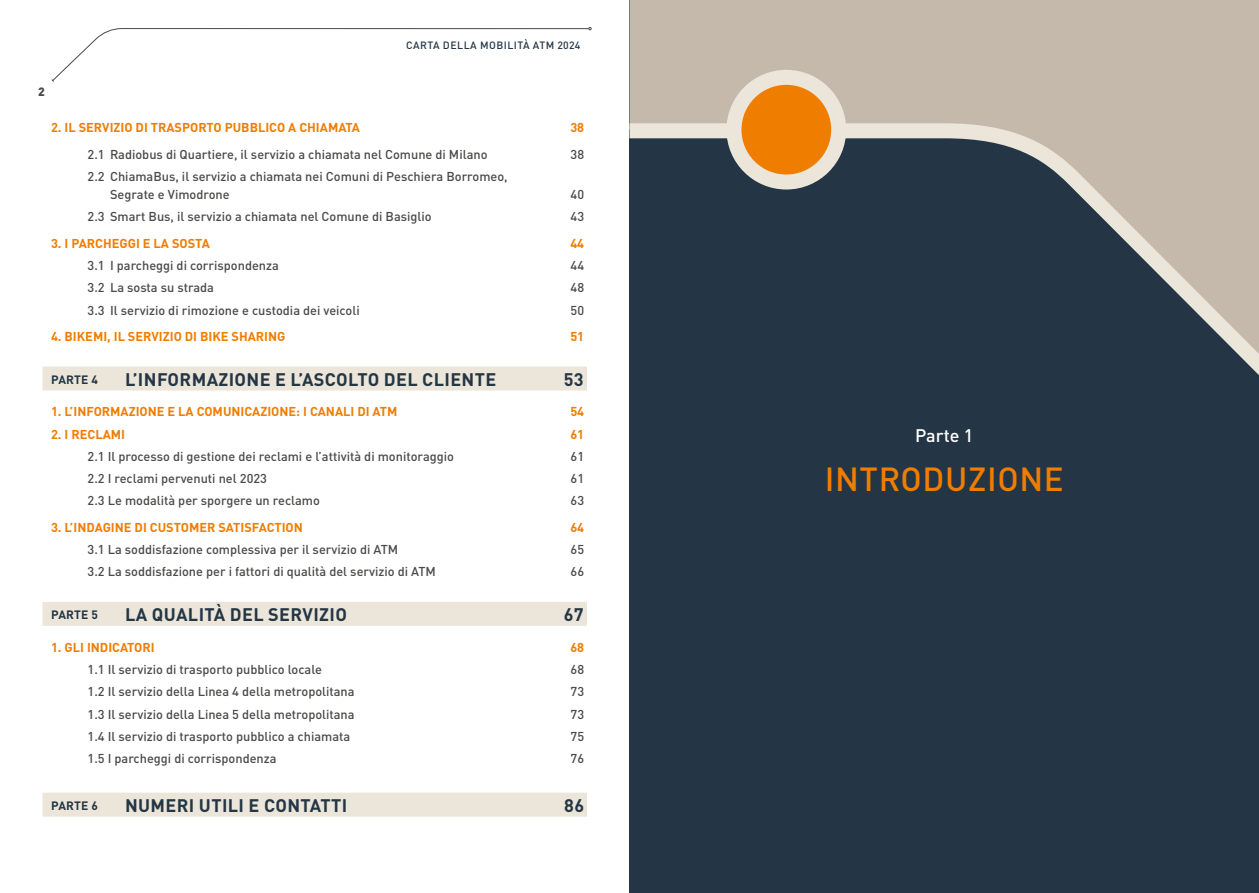
<style>
.page{position:relative;width:1259px;height:893px;background:#fff}
.page>*{position:absolute;margin:0;border:0;box-sizing:border-box;transform-origin:0 0}
.t1{font:500 33px "DIN Pro";letter-spacing:.02em;color:#ef7d00}
.t2{font:700 18px "DIN Pro";letter-spacing:.02em;color:#243645}
.t3{font:500 18px "DIN Pro";letter-spacing:-.005em;color:#fff}
.t4{font:500 12.75px/18px "DIN Pro";color:#4a4a49}
.t5{font:700 12.75px "DIN Pro";color:#ef7d00}
.t6{font:700 12px "DIN Pro";letter-spacing:.01em;color:#243645}
.t7{font:900 12px "DIN Pro";color:#4a4a49}
.t8{font:500 10.5px "DIN Pro";letter-spacing:.045em;color:#243645}
</style>
<div class="page">
<div style="left:629px;top:0;width:630px;height:893px;background:#243645"></div>
<div style="left:629px;top:0;width:630px;height:116px;background:#c5b9ac"></div>
<svg style="left:629px;top:116px;width:630px;height:259px"></svg>
<svg style="left:734px;top:77px;width:104px;height:105px;background:#ee8b1f"></svg>
<div style="left:726px;top:70px;width:120px;height:120px;border:15px solid #ece6da;border-radius:50%"></div>
<div style="left:43px;top:367px;width:544px;height:24px;background:#ece6da"></div>
<div style="left:43px;top:602px;width:544px;height:24px;background:#ece6da"></div>
<div style="left:43px;top:793px;width:544px;height:24px;background:#ece6da"></div>
<svg style="left:51px;top:27px;width:540px;height:55px"></svg>
<p class="t7" style="left:38px;top:81px;width:8px">2</p>
<p class="t8" style="left:406px;top:37px;width:176px">CARTA DELLA MOBILITÀ ATM 2024</p>
<p class="t5" style="left:51px;top:117px;width:310px">2. IL SERVIZIO DI TRASPORTO PUBBLICO A CHIAMATA</p>
<p class="t5" style="left:570px;top:117px;width:15px">38</p>
<p class="t4" style="left:88px;top:144px;width:401px">2.1 Radiobus di Quartiere, il servizio a chiamata nel Comune di Milano</p>
<p class="t4" style="left:570px;top:144px;width:15px">38</p>
<p class="t4" style="left:110px;top:166px;width:399px;text-indent:-23px">2.2 ChiamaBus, il servizio a chiamata nei Comuni di Peschiera Borromeo,<br>Segrate e Vimodrone</p>
<p class="t4" style="left:570px;top:184px;width:15px">40</p>
<p class="t4" style="left:88px;top:206px;width:346px">2.3 Smart Bus, il servizio a chiamata nel Comune di Basiglio</p>
<p class="t4" style="left:570px;top:206px;width:15px">43</p>
<p class="t5" style="left:51px;top:233px;width:160px">3. I PARCHEGGI E LA SOSTA</p>
<p class="t5" style="left:570px;top:233px;width:15px">44</p>
<p class="t4" style="left:88px;top:255px;width:193px">3.1 I parcheggi di corrispondenza</p>
<p class="t4" style="left:570px;top:255px;width:15px">44</p>
<p class="t4" style="left:88px;top:277px;width:128px">3.2 La sosta su strada</p>
<p class="t4" style="left:570px;top:277px;width:15px">48</p>
<p class="t4" style="left:88px;top:300px;width:274px">3.3 Il servizio di rimozione e custodia dei veicoli</p>
<p class="t4" style="left:570px;top:300px;width:15px">50</p>
<p class="t5" style="left:51px;top:326px;width:236px">4. BIKEMI, IL SERVIZIO DI BIKE SHARING</p>
<p class="t5" style="left:570px;top:326px;width:15px">51</p>
<p class="t6" style="left:51px;top:370px;width:48px">PARTE 4</p>
<h2 class="t2" style="left:125px;top:364px;width:373px">L’INFORMAZIONE E L’ASCOLTO DEL CLIENTE</h2>
<h2 class="t2" style="left:564px;top:364px;width:21px">53</h2>
<p class="t5" style="left:51px;top:401px;width:348px">1. L’INFORMAZIONE E LA COMUNICAZIONE: I CANALI DI ATM</p>
<p class="t5" style="left:570px;top:401px;width:15px">54</p>
<p class="t5" style="left:51px;top:423px;width:76px">2. I RECLAMI</p>
<p class="t5" style="left:570px;top:423px;width:15px">61</p>
<p class="t4" style="left:88px;top:446px;width:368px">2.1 Il processo di gestione dei reclami e l’attività di monitoraggio</p>
<p class="t4" style="left:570px;top:446px;width:15px">61</p>
<p class="t4" style="left:88px;top:468px;width:181px">2.2 I reclami pervenuti nel 2023</p>
<p class="t4" style="left:570px;top:468px;width:15px">61</p>
<p class="t4" style="left:88px;top:490px;width:234px">2.3 Le modalità per sporgere un reclamo</p>
<p class="t4" style="left:570px;top:490px;width:15px">63</p>
<p class="t5" style="left:51px;top:517px;width:253px">3. L’INDAGINE DI CUSTOMER SATISFACTION</p>
<p class="t5" style="left:570px;top:517px;width:15px">64</p>
<p class="t4" style="left:88px;top:539px;width:312px">3.1 La soddisfazione complessiva per il servizio di ATM</p>
<p class="t4" style="left:570px;top:539px;width:15px">65</p>
<p class="t4" style="left:88px;top:561px;width:350px">3.2 La soddisfazione per i fattori di qualità del servizio di ATM</p>
<p class="t4" style="left:570px;top:561px;width:15px">66</p>
<p class="t6" style="left:51px;top:605px;width:48px">PARTE 5</p>
<h2 class="t2" style="left:125px;top:599px;width:223px">LA QUALITÀ DEL SERVIZIO</h2>
<h2 class="t2" style="left:564px;top:599px;width:21px">67</h2>
<p class="t5" style="left:51px;top:636px;width:105px">1. GLI INDICATORI</p>
<p class="t5" style="left:570px;top:636px;width:15px">68</p>
<p class="t4" style="left:88px;top:659px;width:236px">1.1 Il servizio di trasporto pubblico locale</p>
<p class="t4" style="left:570px;top:659px;width:15px">68</p>
<p class="t4" style="left:88px;top:681px;width:268px">1.2 Il servizio della Linea 4 della metropolitana</p>
<p class="t4" style="left:570px;top:681px;width:15px">73</p>
<p class="t4" style="left:88px;top:703px;width:268px">1.3 Il servizio della Linea 5 della metropolitana</p>
<p class="t4" style="left:570px;top:703px;width:15px">73</p>
<p class="t4" style="left:88px;top:726px;width:264px">1.4 Il servizio di trasporto pubblico a chiamata</p>
<p class="t4" style="left:570px;top:726px;width:15px">75</p>
<p class="t4" style="left:88px;top:748px;width:191px">1.5 I parcheggi di corrispondenza</p>
<p class="t4" style="left:570px;top:748px;width:15px">76</p>
<p class="t6" style="left:51px;top:796px;width:48px">PARTE 6</p>
<h2 class="t2" style="left:125px;top:790px;width:224px">NUMERI UTILI E CONTATTI</h2>
<h2 class="t2" style="left:564px;top:790px;width:21px">86</h2>
<h2 class="t3" style="left:915px;top:421px;width:60px">Parte 1</h2>
<h1 class="t1" style="left:824px;top:452px;width:241px">INTRODUZIONE</h1>
</div>
